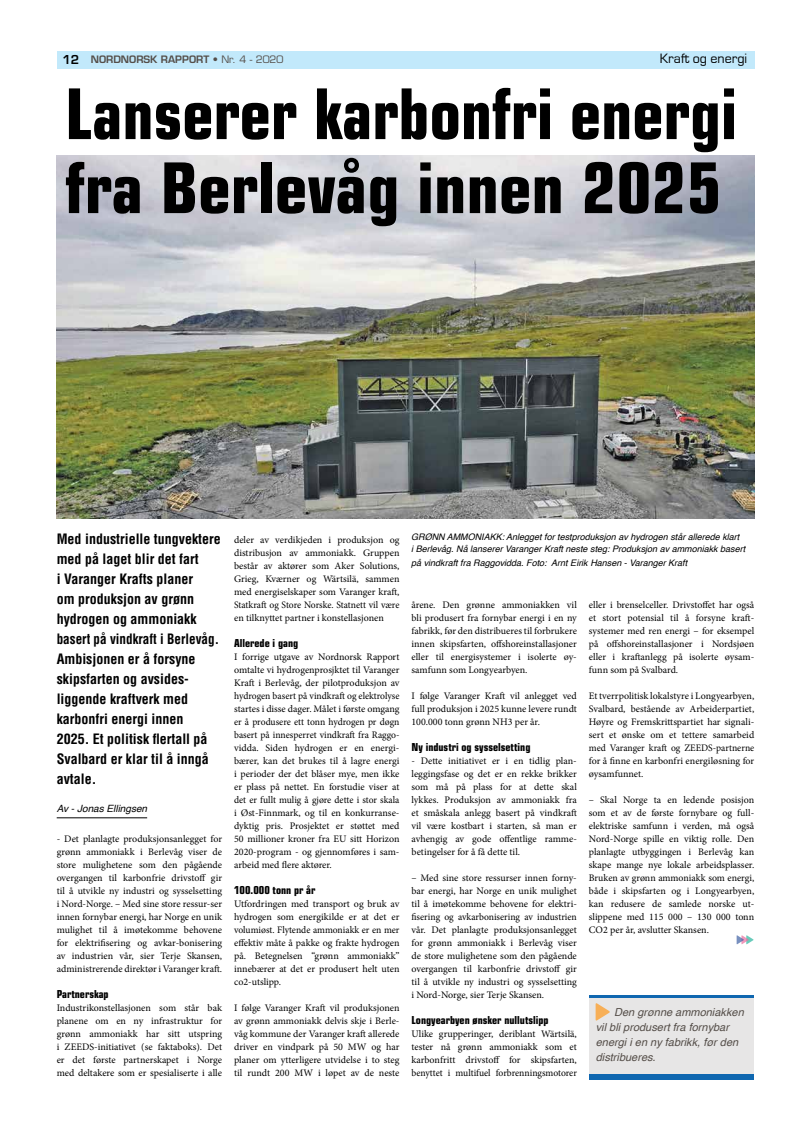
<style>
.page{position:relative;width:794px;height:1134px;background:#fff}
.page>*{position:absolute;margin:0;border:0;box-sizing:border-box;transform-origin:0 0}
.t1{font:700 condensed 70px/74px "Eurostile";color:#000;scale:.96 1}
.t2{font:700 condensed 14px/20px "Helvetica";color:#000}
.t3{font:14px "Eurostile";color:#000}
.t4{font:700 condensed 11px "Eurostile";color:#000}
.t5{font:italic 11px/15px "Helvetica";color:#544d48}
.t6{font:10px/13px "Minion Pro";color:#000;text-align:justify}
.t7{font:600 10px "Eurostile";color:#544d48}
.t8{font:italic 10px "Helvetica";color:#000}
.t9{font:italic 9px/12px "Helvetica";color:#000}
.s1{font-size:12px;color:#000}
.s2{font-weight:400}
</style>
<div class="page">
<div style="left:57px;top:51px;width:697px;height:17px;background:#c2e9fb"></div>
<img style="left:57px;top:156px;width:697px;height:363px">
<hr style="left:57px;top:817px;width:90px;height:1px;background:#000">
<svg style="left:736px;top:935px;width:17px;height:9px"></svg>
<div style="left:589px;top:998px;width:164px;height:77px;background:#e7e6e6"></div>
<div style="left:589px;top:1074px;width:164px;height:5px;background:#0f67b0"></div>
<svg style="left:596px;top:1003px;width:14px;height:18px"></svg>
<hr style="left:589px;top:995px;width:164px;height:3px;background:#0f67b0">
<p class="t7" style="left:62px;top:53px;width:222px"><span class="s1">12</span> NORDNORSK RAPPORT <span class="s2">• Nr. 4 - 2020</span></p>
<h2 class="t3" style="left:660px;top:51px;width:89px">Kraft og energi</h2>
<h1 class="t1" style="left:65px;top:76px;width:701px">Lanserer karbonfri energi fra Berlevåg innen 2025</h1>
<p class="t2" style="left:57px;top:529px;width:166px">Med industrielle tungvektere med på laget blir det fart<br>i Varanger Krafts planer<br>om produksjon av grønn hydrogen og ammoniakk basert på vindkraft i Berlevåg.<br>Ambisjonen er å forsyne skipsfarten og avsides&shy;liggende kraftverk med karbonfri energi innen<br>2025. Et politisk flertall på<br>Svalbard er klar til å inngå avtale.</p>
<p class="t8" style="left:57px;top:800px;width:92px">Av - Jonas Ellingsen</p>
<p class="t6" style="left:57px;top:832px;width:167px">- Det planlagte produksjonsanlegget for grønn ammoniakk i Berlevåg viser de store mulighetene som den pågående overgangen til karbonfrie drivstoff gir til å utvikle ny industri og sysselsetting i Nord-Norge. – Med sine store ressur-ser innen fornybar energi, har Norge en unik mulighet til å imøtekomme behovene for elektrifisering og avkar-bonisering av industrien vår, sier Terje Skansen, administrerende direktør i Varanger kraft.</p>
<p class="t4" style="left:57px;top:987px;width:53px">Partnerskap</p>
<p class="t6" style="left:57px;top:1001px;width:167px">Industrikonstellasjonen som står bak planene om en ny infrastruktur for grønn ammoniakk har sitt utspring i ZEEDS-initiativet (se faktaboks). Det er det første partnerskapet i Norge med deltakere som er spesialiserte i alle</p>
<p class="t6" style="left:234px;top:533px;width:167px">deler av verdikjeden i produksjon og distribusjon av ammoniakk. Gruppen består av aktører som Aker Solutions, Grieg, Kværner og Wärtsilä, sammen med energiselskaper som Varanger kraft, Statkraft og Store Norske. Statnett vil være en tilknyttet partner i konstellasjonen</p>
<p class="t4" style="left:234px;top:636px;width:66px">Allerede i gang</p>
<p class="t6" style="left:234px;top:650px;width:167px">I forrige utgave av Nordnorsk Rapport omtalte vi hydrogenprosjktet til Varanger Kraft i Berlevåg, der pilotproduksjon av hydrogen basert på vindkraft og elektrolyse startes i disse dager. Målet i første omgang er å produsere ett tonn hydrogen pr døgn basert på innesperret vindkraft fra Raggo&shy;vidda. Siden hydrogen er en energi&shy;bærer, kan det brukes til å lagre energi i perioder der det blåser mye, men ikke er plass på nettet. En forstudie viser at det er fullt mulig å gjøre dette i stor skala i Øst-Finnmark, og til en konkurranse&shy;dyktig pris. Prosjektet er støttet med 50 millioner kroner fra EU sitt Horizon 2020-program - og gjennomføres i sam&shy;arbeid med flere aktører.</p>
<p class="t4" style="left:234px;top:883px;width:83px">100.000 tonn pr år</p>
<p class="t6" style="left:234px;top:897px;width:167px">Utfordringen med transport og bruk av hydrogen som energikilde er at det er volumiøst. Flytende ammoniakk er en mer effektiv måte å pakke og frakte hydrogen på. Betegnelsen “grønn ammoniakk” innebærer at det er produsert helt uten co2-utslipp.</p>
<p class="t6" style="left:234px;top:1001px;width:167px">I følge Varanger Kraft vil produksjonen av grønn ammoniakk delvis skje i Berle&shy;våg kommune der Varanger kraft allerede driver en vindpark på 50 MW og har planer om ytterligere utvidelse i to steg til rundt 200 MW i løpet av de neste</p>
<p class="t9" style="left:411px;top:531px;width:335px">GRØNN AMMONIAKK: Anlegget for testproduksjon av hydrogen står allerede klart<br>i Berlevåg. Nå lanserer Varanger Kraft neste steg: Produksjon av ammoniakk basert</p>
<p class="t9" style="left:411px;top:557px;width:277px">på vindkraft fra Raggovidda. Foto: Arnt Eirik Hansen - Varanger Kraft</p>
<p class="t6" style="left:411px;top:598px;width:167px">årene. Den grønne ammoniakken vil bli produsert fra fornybar energi i en ny fabrikk, før den distribueres til forbrukere innen skipsfarten, offshoreinstallasjoner eller til energisystemer i isolerte øy&shy;samfunn som Longyearbyen.</p>
<p class="t6" style="left:411px;top:689px;width:167px">I følge Varanger Kraft vil anlegget ved full produksjon i 2025 kunne levere rundt 100.000 tonn grønn NH3 per år.</p>
<p class="t4" style="left:411px;top:740px;width:120px">Ny industri og sysselsetting</p>
<p class="t6" style="left:411px;top:754px;width:167px">- Dette initiativet er i en tidlig plan&shy;leggingsfase og det er en rekke brikker som må på plass for at dette skal lykkes. Produksjon av ammoniakk fra et småskala anlegg basert på vindkraft vil være kostbart i starten, så man er avhengig av gode offentlige ramme&shy;betingelser for å få dette til.</p>
<p class="t6" style="left:411px;top:871px;width:167px">– Med sine store ressurser innen forny&shy;bar energi, har Norge en unik mulighet til å imøtekomme behovene for elektri&shy;fisering og avkarbonisering av industrien vår. Det planlagte produksjonsanlegget for grønn ammoniakk i Berlevåg viser de store mulighetene som den pågående overgangen til karbonfrie drivstoff gir til å utvikle ny industri og sysselsetting i Nord-Norge, sier Terje Skansen.</p>
<p class="t4" style="left:411px;top:1013px;width:139px">Longyearbyen ønsker nullutslipp</p>
<p class="t6" style="left:411px;top:1027px;width:167px">Ulike grupperinger, deriblant Wärtsilä, tester nå grønn ammoniakk som et karbonfritt drivstoff for skipsfarten, benyttet i multifuel forbrenningsmotorer</p>
<p class="t6" style="left:589px;top:598px;width:167px">eller i brenselceller. Drivstoffet har også et stort potensial til å forsyne kraft&shy;systemer med ren energi – for eksempel på offshoreinstallasjoner i Nordsjøen eller i kraftanlegg på isolerte øysam&shy;funn som på Svalbard.</p>
<p class="t6" style="left:589px;top:689px;width:167px">Et tverrpolitisk lokalstyre i Longyearbyen, Svalbard, bestående av Arbeiderpartiet, Høyre og Fremskrittspartiet har signali&shy;sert et ønske om et tettere samarbeid med Varanger kraft og ZEEDS-partnerne for å finne en karbonfri energiløsning for øysamfunnet.</p>
<p class="t6" style="left:589px;top:793px;width:167px">– Skal Norge ta en ledende posisjon som et av de første fornybare og full&shy;elektriske samfunn i verden, må også Nord-Norge spille en viktig rolle. Den planlagte utbyggingen i Berlevåg kan skape mange nye lokale arbeidsplasser.<br>Bruken av grønn ammoniakk som energi, både i skipsfarten og i Longyearbyen, kan redusere de samlede norske ut&shy;slippene med 115 000 – 130 000 tonn CO2 per år, avslutter Skansen.</p>
<p class="t5" style="left:596px;top:1005px;width:149px;text-indent:18px">Den grønne ammoniakken vil bli produsert fra fornybar energi i en ny fabrikk, før den distribueres.</p>
</div>
